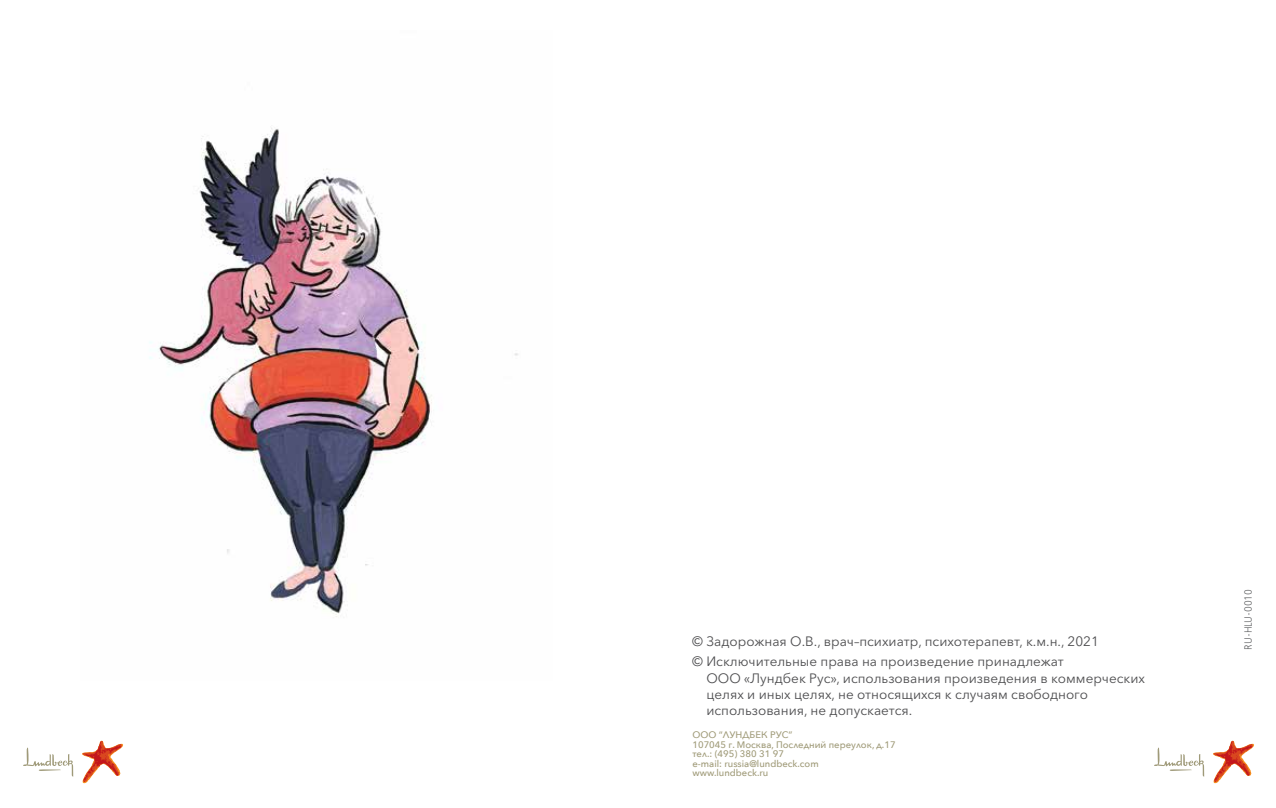
<style>
.page{position:relative;width:1276px;height:808px;background:#fff}
.page>*{position:absolute;margin:0;border:0;box-sizing:border-box;transform-origin:0 0}
.t1{font:13.5px/16.2px "Avenir Next Cyr";color:#4d4d4f}
.t2{font:300 10.5px "Free Set C";color:#58595b;scale:.9 1}
.t3{font:500 9.45px/9.4px "Avenir Next";color:#a09b79}
</style>
<div class="page">
<img style="left:149px;top:128px;width:369px;height:489px">
<svg style="left:23px;top:747px;width:51px;height:30px"></svg>
<svg style="left:82px;top:741px;width:41px;height:42px"></svg>
<svg style="left:1154px;top:747px;width:50px;height:30px"></svg>
<svg style="left:1213px;top:741px;width:41px;height:42px"></svg>
<p class="t1" style="left:692px;top:631px;width:408px;line-height:20.4px">© Задорожная О.В., врач–психиатр, психотерапевт, к.м.н., 2021 © Исключительные права на произведение принадлежат</p>
<p class="t1" style="left:706px;top:670px;width:440px">ООО «Лундбек Рус», использования произведения в коммерческих целях и иных целях, не относящихся к случаям свободного использования, не допускается.</p>
<p class="t3" style="left:692px;top:730px;width:205px">ООО “ЛУНДБЕК РУС”<br>107045 г. Москва, Последний переулок, д.17 тел.: (495) 380 31 97<br>e-mail: russia@lundbeck.com www.lundbeck.ru</p>
<p class="t2" style="left:1242px;top:649px;width:69px;rotate:-90deg">RU-HLU-0010</p>
</div>
